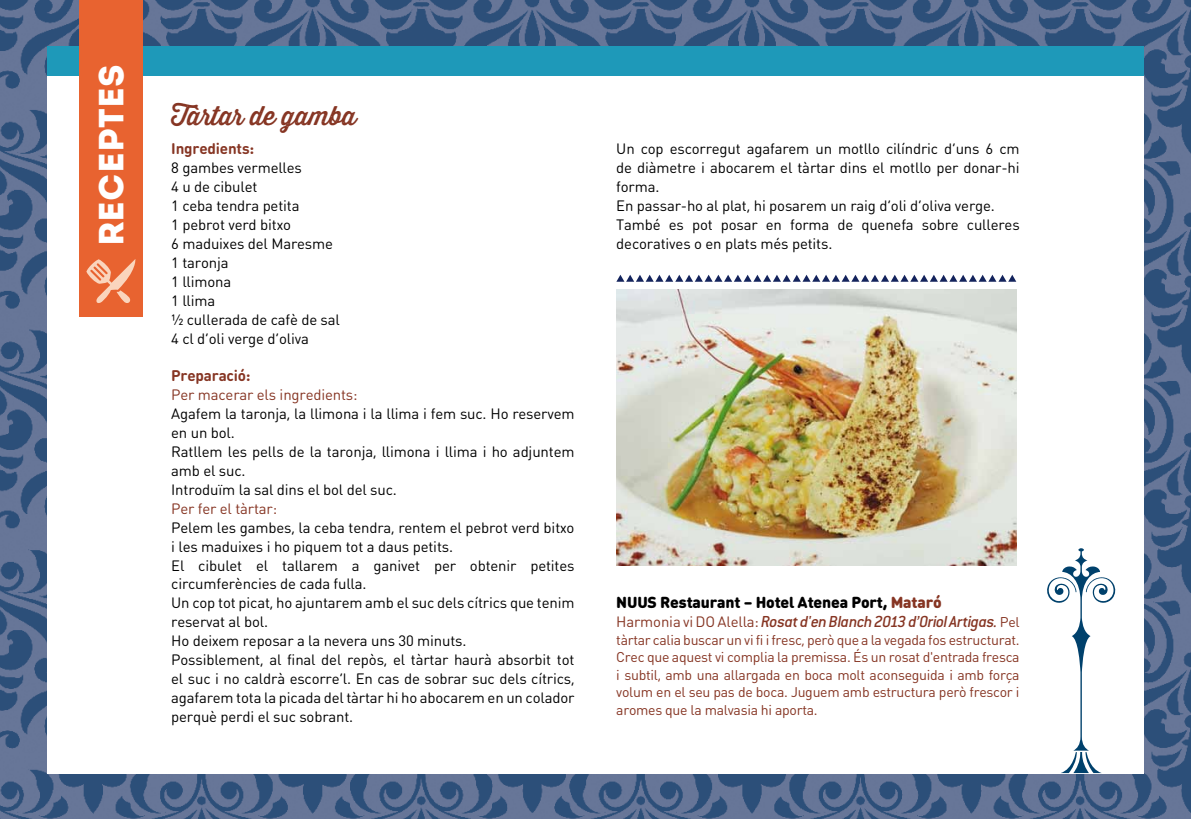
<style>
.page{position:relative;width:1191px;height:819px;background:#fff}
.page>*{position:absolute;margin:0;border:0;box-sizing:border-box;transform-origin:0 0}
.t1{font:35px "Intro";color:#fff}
.t2{font:26.25px "Thirsty Rough Reg";letter-spacing:-.01em;color:#863523}
.t3{font:italic 500 17.5px "Conduit ITC";letter-spacing:-.025em;color:#863523}
.t4{font:900 15.75px "DIN Round Pro";letter-spacing:-.01em;color:#000}
.t5{font:700 15.22px "DIN Round Pro";letter-spacing:-.01em;color:#863523}
.t6{font:14.88px/18.9px "DIN Round Pro";letter-spacing:-.01em;color:#000}
.t7{font:14.88px "DIN Round Pro";letter-spacing:-.01em;color:#863523}
.t8{font:14px/17.5px "DIN Round Pro";letter-spacing:-.02em;color:#863523;text-align:justify}
.s1{color:#863523}
.s2{font-family:"DIN Round Pro";font-weight:400;font-style:normal;font-size:14.88px}
.s3{font-family:"DIN Round Pro";font-weight:400;font-style:normal;font-size:14px}
</style>
<div class="page">
<img style="left:0;top:0;width:1191px;height:819px">
<div style="left:47px;top:46px;width:1096px;height:727px;background:#fff"></div>
<div style="left:47px;top:46px;width:1096px;height:30px;background:#1e99b9"></div>
<div style="left:79px;top:0;width:63px;height:316px;background:#e86330"></div>
<svg style="left:86px;top:259px;width:50px;height:44px"></svg>
<svg style="left:1047px;top:548px;width:69px;height:225px"></svg>
<img style="left:616px;top:290px;width:400px;height:276px">
<svg style="left:616px;top:275px;width:400px;height:7px"></svg>
<h1 class="t1" style="left:90px;top:246px;width:183px;rotate:-90deg">RECEPTES</h1>
<h2 class="t2" style="left:171px;top:96px;width:187px">Tàrtar de gamba</h2>
<p class="t5" style="left:171px;top:138px;width:84px">Ingredients:</p>
<p class="t6" style="left:171px;top:158px;width:170px">8 gambes vermelles<br>4 u de cibulet<br>1 ceba tendra petita<br>1 pebrot verd bitxo<br>6 maduixes del Maresme<br>1 taronja<br>1 llimona<br>1 llima<br>½ cullerada de cafè de sal<br>4 cl d’oli verge d’oliva</p>
<p class="t5" style="left:171px;top:365px;width:81px">Preparació:</p>
<p class="t7" style="left:171px;top:385px;width:188px">Per macerar els ingredients:</p>
<p class="t6" style="left:171px;top:404px;width:405px">Agafem la taronja, la llimona i la llima i fem suc. Ho reservem en un bol.<br>Ratllem les pells de la taronja, llimona i llima i ho adjuntem amb el suc.<br>Introduïm la sal dins el bol del suc.</p>
<p class="t7" style="left:171px;top:498px;width:107px">Per fer el tàrtar:</p>
<p class="t6" style="left:171px;top:517px;width:405px">Pelem les gambes, la ceba tendra, rentem el pebrot verd bitxo i les maduixes i ho piquem tot a daus petits.<br>El cibulet el tallarem a ganivet per obtenir petites circumferències de cada fulla.<br>Un cop tot picat, ho ajuntarem amb el suc dels cítrics que tenim reservat al bol.<br>Ho deixem reposar a la nevera uns 30 minuts.<br>Possiblement, al final del repòs, el tàrtar haurà absorbit tot el suc i no caldrà escorre’l. En cas de sobrar suc dels cítrics, agafarem tota la picada del tàrtar hi ho abocarem en un colador perquè perdi el suc sobrant.</p>
<p class="t6" style="left:616px;top:139px;width:405px">Un cop escorregut agafarem un motllo cilíndric d’uns 6 cm de diàmetre i abocarem el tàrtar dins el motllo per donar-hi forma.<br>En passar-ho al plat, hi posarem un raig d’oli d’oliva verge.<br>També es pot posar en forma de quenefa sobre culleres decoratives o en plats més petits.</p>
<p class="t4" style="left:616px;top:590px;width:327px">NUUS Restaurant – Hotel Atenea Port, <span class="s1">Mataró</span></p>
<p class="t3" style="left:616px;top:611px;width:405px"><span class="s2">Harmonia vi DO Alella:</span> Rosat d'en Blanch 2013 d’Oriol Artigas. <span class="s3">Pel</span></p>
<p class="t8" style="left:616px;top:630px;width:405px">tàrtar calia buscar un vi fi i fresc, però que a la vegada fos estructurat.<br>Crec que aquest vi complia la premissa. És un rosat d'entrada fresca i subtil, amb una allargada en boca molt aconseguida i amb força volum en el seu pas de boca. Juguem amb estructura però frescor i aromes que la malvasia hi aporta.</p>
</div>
